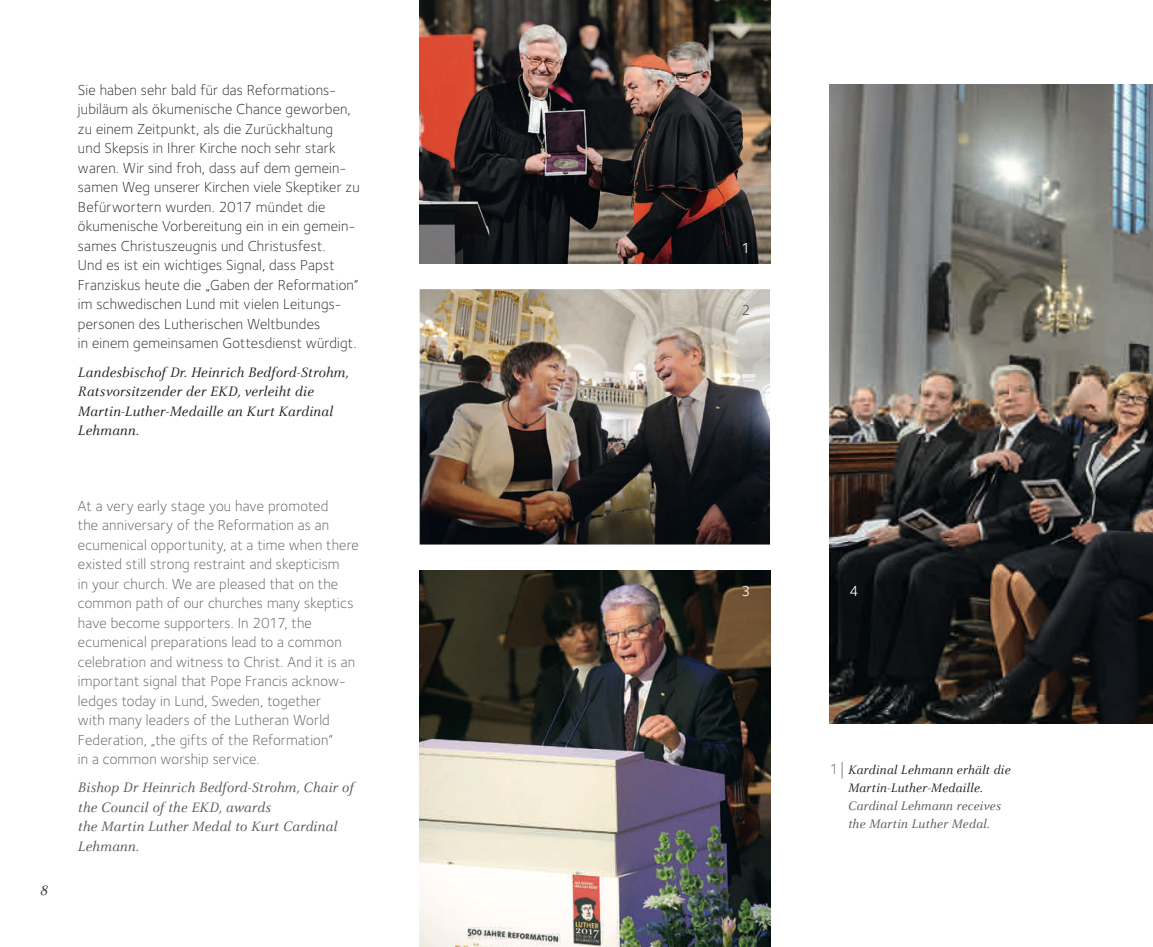
<style>
.page{position:relative;width:1153px;height:947px;background:#fff}
.page>*{position:absolute;margin:0;border:0;box-sizing:border-box;transform-origin:0 0}
.t1{font:300 15px/19.5px "Foundry Sterling";letter-spacing:.01em;color:#231f20}
.t2{font:300 15px/19.5px "Foundry Sterling";letter-spacing:.01em;color:#57585a}
.t3{font:italic 15px/19.5px "Celeste OT";letter-spacing:.01em;color:#231f20}
.t4{font:italic 15px/19.5px "Celeste OT";letter-spacing:.01em;color:#57585a}
.t5{font:15px "Foundry Sterling";color:#fff}
.t6{font:15px "Foundry Sterling";color:#57585a}
.t7{font:italic 13.5px/18px "Celeste OT";letter-spacing:.01em;color:#231f20}
.t8{font:italic 13.5px/18px "Celeste OT";letter-spacing:.01em;color:#57585a}
.s1{font-family:"Foundry Sterling";font-weight:300;font-style:normal;font-size:15px;color:#57585a}
.s2{font-family:"Foundry Sterling";font-weight:300;font-style:normal;font-size:21px;color:#57585a}
</style>
<div class="page">
<img style="left:419px;top:0;width:351px;height:263px">
<img style="left:419px;top:289px;width:351px;height:255px">
<img style="left:419px;top:570px;width:351px;height:376px">
<img style="left:829px;top:85px;width:323px;height:638px">
<img style="left:734px;top:296px;width:23px;height:27px">
<p class="t3" style="left:40px;top:880px;width:9px">8</p>
<p class="t1" style="left:78px;top:79px;width:283px">Sie haben sehr bald für das Reformations&shy;jubiläum als ökumenische Chance geworben, zu einem Zeitpunkt, als die Zurückhaltung und Skepsis in Ihrer Kirche noch sehr stark waren. Wir sind froh, dass auf dem gemein&shy;samen Weg unserer Kirchen viele Skeptiker zu Befürwortern wurden. 2017 mündet die ökumenische Vorbereitung ein in ein gemein&shy;sames Christuszeugnis und Christusfest.<br>Und es ist ein wichtiges Signal, dass Papst Franziskus heute die „Gaben der Reformation“ im schwedischen Lund mit vielen Leitungs&shy;personen des Lutherischen Weltbundes<br>in einem gemeinsamen Gottesdienst würdigt.</p>
<p class="t3" style="left:78px;top:362px;width:272px">Landesbischof Dr. Heinrich Bedford-Strohm, Ratsvorsitzender der EKD, verleiht die Martin-Luther-Medaille an Kurt Kardinal Lehmann.</p>
<p class="t2" style="left:78px;top:495px;width:282px">At a very early stage you have promoted<br>the anniversary of the Reformation as an ecumenical opportunity, at a time when there existed still strong restraint and skepticism<br>in your church. We are pleased that on the common path of our churches many skeptics have become supporters. In 2017, the ecumenical preparations lead to a common celebration and witness to Christ. And it is an important signal that Pope Francis acknow&shy;ledges today in Lund, Sweden, together<br>with many leaders of the Lutheran World Fede ra tion, „the gifts of the Reformation“<br>in a common worship service.</p>
<p class="t4" style="left:78px;top:777px;width:277px">Bishop Dr Heinrich Bedford-Strohm, Chair of the Council of the EKD, awards<br>the Martin Luther Medal to Kurt Cardinal<br>Lehmann.</p>
<p class="t5" style="left:741px;top:239px;width:10px">1</p>
<p class="t6" style="left:741px;top:301px;width:10px">2</p>
<p class="t5" style="left:741px;top:581px;width:10px">3</p>
<p class="t5" style="left:849px;top:581px;width:10px">4</p>
<p class="t7" style="left:848px;top:760px;width:164px;text-indent:-18px"><span class="s1">1</span> <span class="s2">|</span> Kardinal Lehmann erhält die<br>Martin-Luther-Medaille.</p>
<p class="t8" style="left:848px;top:796px;width:154px">Cardinal Lehmann receives the Martin Luther Medal.</p>
</div>
